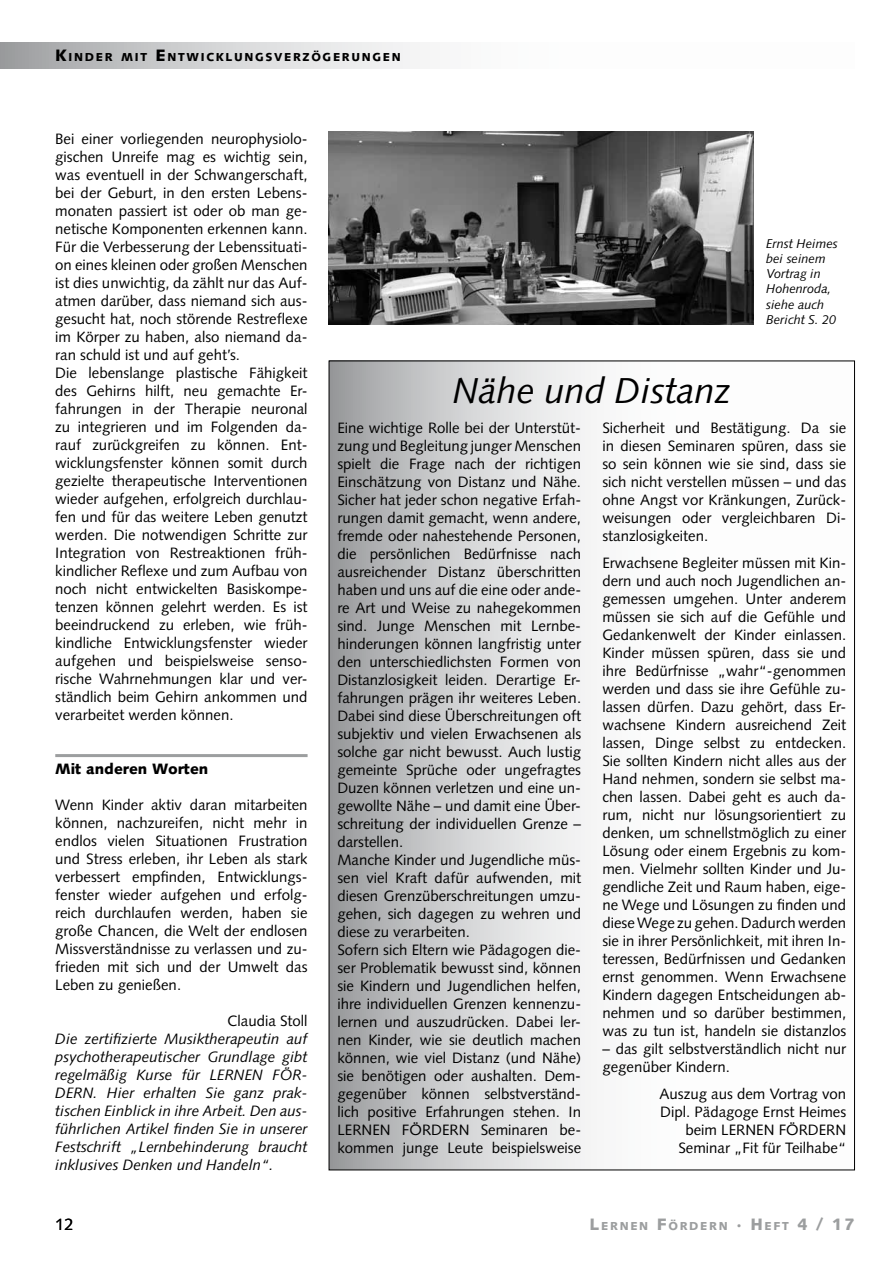
<style>
.page{position:relative;width:893px;height:1263px;background:#fff}
.page>*{position:absolute;margin:0;border:0;box-sizing:border-box;transform-origin:0 0}
.t1{font:italic 36px "Syntax LT";color:#000}
.t2{font:16.5px "Syntax LT";color:#000}
.t3{font:15px/18px "Syntax LT";color:#000}
.t4{font:italic 15px/18px "Syntax LT";color:#000;text-align:justify}
.t5{font:900 15px "Syntax LT";color:#000}
.t6{font:italic 12.75px/15.3px "Syntax LT";color:#000}
.t7{font:900 11.55px "Syntax LT";letter-spacing:.145em;color:#000}
.t8{font:900 11.55px "Syntax LT";letter-spacing:.145em;color:#9c9e9f}
.s1{font-size:16.5px}
</style>
<div class="page">
<svg style="left:0;top:43px;width:420px;height:25px;background:#cfd0d1"></svg>
<hr style="left:55px;top:754px;width:253px;height:3px;background:#9c9e9f">
<svg style="left:331px;top:363px;width:260px;height:805px;background:#c4c5c6"></svg>
<img style="left:329px;top:132px;width:424px;height:192px">
<p class="t7" style="left:55px;top:50px;width:347px"><span class="s1">K</span>INDER MIT <span class="s1">E</span> NTWICKLUNGSVERZÖGERUNGEN</p>
<p class="t3" style="left:55px;top:130px;width:254px">Bei einer vorliegenden neurophysiolo&shy;gischen Unreife mag es wichtig sein, was eventuell in der Schwangerschaft, bei der Geburt, in den ersten Lebens&shy;monaten passiert ist oder ob man ge&shy;netische Komponenten erkennen kann.<br>Für die Verbesserung der Lebenssituati&shy;on eines kleinen oder großen Menschen ist dies unwichtig, da zählt nur das Auf&shy;atmen darüber, dass niemand sich aus&shy;gesucht hat, noch störende Restreflexe im Körper zu haben, also niemand da&shy;ran schuld ist und auf geht’s.<br>Die lebenslange plastische Fähigkeit des Gehirns hilft, neu gemachte Er&shy;fahrungen in der Therapie neuronal zu integrieren und im Folgenden da&shy;rauf zurückgreifen zu können. Ent&shy;wicklungsfenster können somit durch gezielte therapeutische Interventionen wieder aufgehen, erfolgreich durchlau&shy;fen und für das weitere Leben genutzt werden. Die notwendigen Schritte zur Integration von Restreaktionen früh&shy;kindlicher Reflexe und zum Aufbau von noch nicht entwickelten Basiskompe&shy;tenzen können gelehrt werden. Es ist beeindruckend zu erleben, wie früh&shy;kindliche Entwicklungsfenster wieder aufgehen und beispielsweise senso&shy;rische Wahrnehmungen klar und ver&shy;ständlich beim Gehirn ankommen und verarbeitet werden können.</p>
<p class="t5" style="left:55px;top:760px;width:155px">Mit anderen Worten</p>
<p class="t3" style="left:55px;top:796px;width:254px;text-align:justify">Wenn Kinder aktiv daran mitarbeiten können, nachzureifen, nicht mehr in endlos vielen Situationen Frustration und Stress erleben, ihr Leben als stark verbessert empfinden, Entwicklungs&shy;fenster wieder aufgehen und erfolg&shy;reich durchlaufen werden, haben sie große Chancen, die Welt der endlosen Missverständnisse zu verlassen und zu&shy;frieden mit sich und der Umwelt das Leben zu genießen.</p>
<p class="t3" style="left:228px;top:1012px;width:82px">Claudia Stoll</p>
<p class="t4" style="left:55px;top:1030px;width:254px">Die zertifizierte Musiktherapeutin auf psychotherapeutischer Grundlage gibt regelmäßig Kurse für LERNEN FÖR-DERN. Hier erhalten Sie ganz prak&shy;tischen Einblick in ihre Arbeit. Den aus&shy;führlichen Artikel finden Sie in unserer Festschrift „Lernbehinderung braucht inklusives Denken und Handeln“.</p>
<h1 class="t1" style="left:453px;top:369px;width:280px">Nähe und Distanz</h1>
<p class="t6" style="left:766px;top:235px;width:73px">Ernst Heimes bei seinem<br>Vortrag in<br>Hohenroda, siehe auch<br>Bericht S. 20</p>
<p class="t3" style="left:337px;top:419px;width:245px">Eine wichtige Rolle bei der Unterstüt&shy;zung und Begleitung junger Menschen spielt die Frage nach der richtigen Einschätzung von Distanz und Nähe.<br>Sicher hat jeder schon negative Erfah&shy;rungen damit gemacht, wenn andere, fremde oder nahestehende Personen, die persönlichen Bedürfnisse nach ausreichender Distanz überschritten haben und uns auf die eine oder ande&shy;re Art und Weise zu nahegekommen sind. Junge Menschen mit Lernbe&shy;hinderungen können langfristig unter den unterschiedlichsten Formen von Distanzlosigkeit leiden. Derartige Er&shy;fahrungen prägen ihr weiteres Leben.<br>Dabei sind diese Überschreitungen oft subjektiv und vielen Erwachsenen als solche gar nicht bewusst. Auch lustig gemeinte Sprüche oder ungefragtes Duzen können verletzen und eine un&shy;gewollte Nähe – und damit eine Über&shy;schreitung der individuellen Grenze – darstellen.<br>Manche Kinder und Jugendliche müs&shy;sen viel Kraft dafür aufwenden, mit diesen Grenzüberschreitungen umzu&shy;gehen, sich dagegen zu wehren und diese zu verarbeiten.<br>Sofern sich Eltern wie Pädagogen die&shy;ser Problematik bewusst sind, können sie Kindern und Jugendlichen helfen, ihre individuellen Grenzen kennenzu&shy;lernen und auszudrücken. Dabei ler&shy;nen Kinder, wie sie deutlich machen können, wie viel Distanz (und Nähe) sie benötigen oder aushalten. Dem&shy;gegenüber können selbstverständ&shy;lich positive Erfahrungen stehen. In LERNEN FÖRDERN Seminaren be&shy;kommen junge Leute beispielsweise</p>
<p class="t3" style="left:602px;top:419px;width:245px;text-align:justify">Sicherheit und Bestätigung. Da sie in diesen Seminaren spüren, dass sie so sein können wie sie sind, dass sie sich nicht verstellen müssen – und das ohne Angst vor Kränkungen, Zurück&shy;weisungen oder vergleichbaren Di&shy;stanzlosigkeiten.</p>
<p class="t3" style="left:602px;top:554px;width:245px;text-align:justify">Erwachsene Begleiter müssen mit Kin&shy;dern und auch noch Jugendlichen an&shy;gemessen umgehen. Unter anderem müssen sie sich auf die Gefühle und Gedankenwelt der Kinder einlassen.<br>Kinder müssen spüren, dass sie und ihre Bedürfnisse „wahr“-genommen werden und dass sie ihre Gefühle zu&shy;lassen dürfen. Dazu gehört, dass Er&shy;wachsene Kindern ausreichend Zeit lassen, Dinge selbst zu entdecken.<br>Sie sollten Kindern nicht alles aus der Hand nehmen, sondern sie selbst ma&shy;chen lassen. Dabei geht es auch da&shy;rum, nicht nur lösungsorientiert zu denken, um schnellstmöglich zu einer Lösung oder einem Ergebnis zu kom&shy;men. Vielmehr sollten Kinder und Ju&shy;gendliche Zeit und Raum haben, eige&shy;ne Wege und Lösungen zu finden und diese Wege zu gehen. Dadurch werden sie in ihrer Persönlichkeit, mit ihren In&shy;teressen, Bedürfnissen und Gedanken ernst genommen. Wenn Erwachsene Kindern dagegen Entscheidungen ab&shy;nehmen und so darüber bestimmen, was zu tun ist, handeln sie distanzlos</p>
<p class="t3" style="left:602px;top:1040px;width:245px">– das gilt selbstverständlich nicht nur gegenüber Kindern.</p>
<p class="t3" style="left:660px;top:1085px;width:188px;text-align:right">Auszug aus dem Vortrag von<br>Dipl. Pädagoge Ernst Heimes beim LERNEN FÖRDERN<br>Seminar „Fit für Teilhabe“</p>
<p class="t2" style="left:55px;top:1214px;width:20px">12</p>
<p class="t8" style="left:589px;top:1219px;width:267px"><span class="s1">L</span>ERNEN <span class="s1">F</span>ÖRDERN <span class="s1">· H</span>EFT <span class="s1">4 / 17</span></p>
</div>
